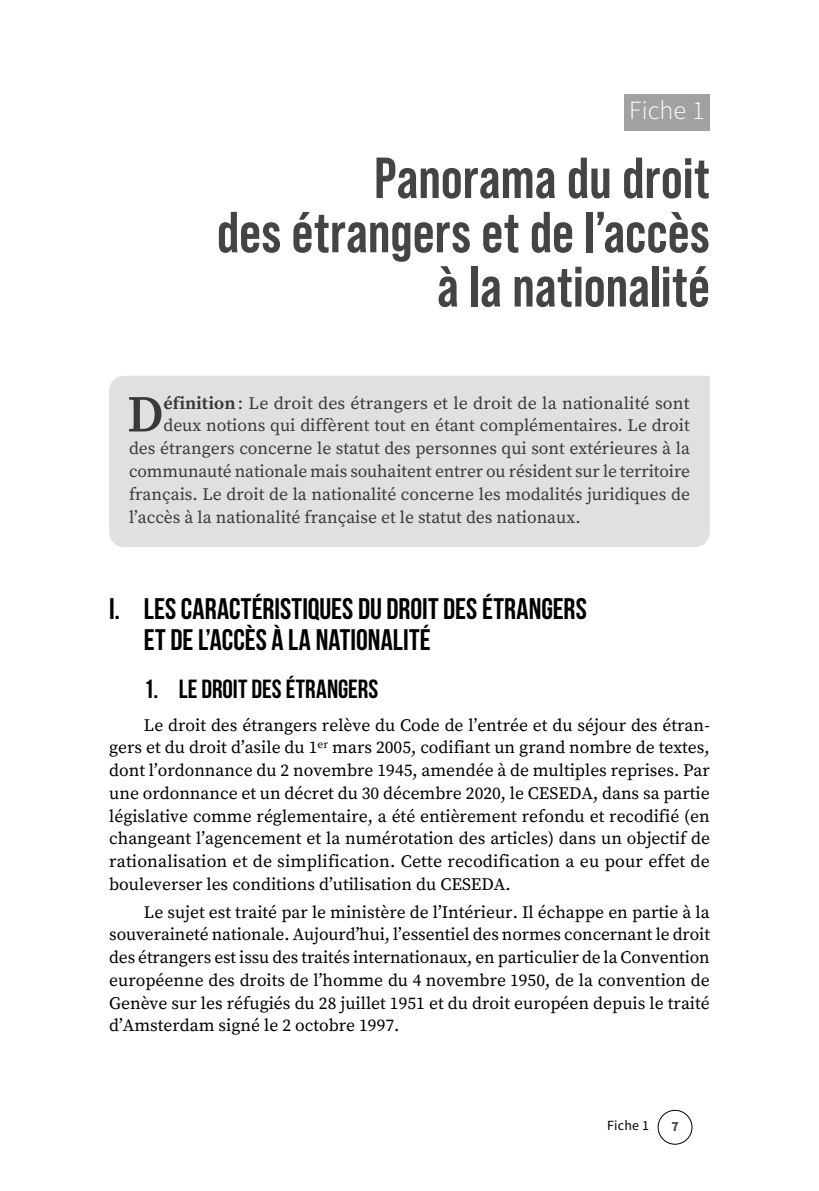
<style>
.page{position:relative;width:819px;height:1191px;background:#fff}
.page>*{position:absolute;margin:0;border:0;box-sizing:border-box;transform-origin:0 0}
.t1{font:700 57.75px/54.2px "Bebas Neue Pro";letter-spacing:.005em;color:#444;text-align:right}
.t2{font:600 51.8px "Source Serif Pro";color:#393939}
.t3{font:700 29.75px/31.5px "Bebas Neue";color:#000}
.t4{font:700 26.25px "Bebas Neue";letter-spacing:.005em;color:#000}
.t5{font:300 26.25px "Source Sans Pro";letter-spacing:.005em;color:#fff}
.t6{font:17.5px/22.8px "Source Serif Pro";color:#000;text-align:justify}
.t7{font:17.5px "Source Serif Pro";color:#393939}
.t8{font:14px "Source Sans Pro";letter-spacing:.015em;color:#000}
.t9{font:700 14px "Source Sans Pro";color:#444}
.s1{font-weight:700}
</style>
<div class="page">
<div style="left:657px;top:1110px;width:35px;height:34px;border:1px solid #000;border-radius:50%"></div>
<div style="left:624px;top:94px;width:85px;height:36px;background:#a1a1a1"></div>
<div style="left:109px;top:376px;width:600px;height:171px;background:#e0e0e0"></div>
<h3 class="t5" style="left:629px;top:94px;width:77px">Fiche 1</h3>
<h1 class="t1" style="left:217px;top:150px;width:494px">Panorama du droit<br>des étrangers et de l’accès à la nationalité</h1>
<h2 class="t2" style="left:127px;top:384px;width:38px">D</h2>
<p class="t7" style="left:163px;top:393px;width:527px"><span class="s1">éfinition</span>: Le droit des étrangers et le droit de la nationalité sont</p>
<p class="t7" style="left:163px;top:415px;width:528px">deux notions qui diffèrent tout en étant complémentaires. Le droit</p>
<p class="t7" style="left:129px;top:438px;width:562px">des étrangers concerne le statut des personnes qui sont extérieures à la</p>
<p class="t7" style="left:129px;top:461px;width:562px">communauté nationale mais souhaitent entrer ou résident sur le territoire</p>
<p class="t7" style="left:129px;top:484px;width:562px">français. Le droit de la nationalité concerne les modalités juridiques de</p>
<p class="t7" style="left:129px;top:506px;width:453px">l’accès à la nationalité française et le statut des nationaux.</p>
<h3 class="t3" style="left:144px;top:592px;width:444px;text-indent:-35px">I. LES CARACTÉRISTIQUES DU DROIT DES ÉTRANGERS<br>ET DE L’ACCÈS À LA NATIONALITÉ</h3>
<h3 class="t4" style="left:144px;top:674px;width:236px">1. LE DROIT DES ÉTRANGERS</h3>
<p class="t6" style="left:109px;top:714px;width:602px;text-indent:35px">Le droit des étrangers relève du Code de l’entrée et du séjour des étran&shy;gers et du droit d’asile du 1<sup>er</sup> mars 2005, codifiant un grand nombre de textes, dont l’ordonnance du 2 novembre 1945, amendée à de multiples reprises. Par une ordonnance et un décret du 30 décembre 2020, le CESEDA, dans sa partie législative comme réglementaire, a été entièrement refondu et recodifié (en changeant l’agencement et la numérotation des articles) dans un objectif de rationalisation et de simplification. Cette recodification a eu pour effet de bouleverser les conditions d’utilisation du CESEDA.</p>
<p class="t6" style="left:109px;top:901px;width:602px;text-indent:35px">Le sujet est traité par le ministère de l’Intérieur. Il échappe en partie à la souveraineté nationale. Aujourd’hui, l’essentiel des normes concernant le droit des étrangers est issu des traités internationaux, en particulier de la Convention européenne des droits de l’homme du 4 novembre 1950, de la convention de Genève sur les réfugiés du 28 juillet 1951 et du droit européen depuis le traité d’Amsterdam signé le 2 octobre 1997.</p>
<p class="t8" style="left:607px;top:1117px;width:43px">Fiche 1</p>
<p class="t9" style="left:671px;top:1117px;width:9px">7</p>
</div>
